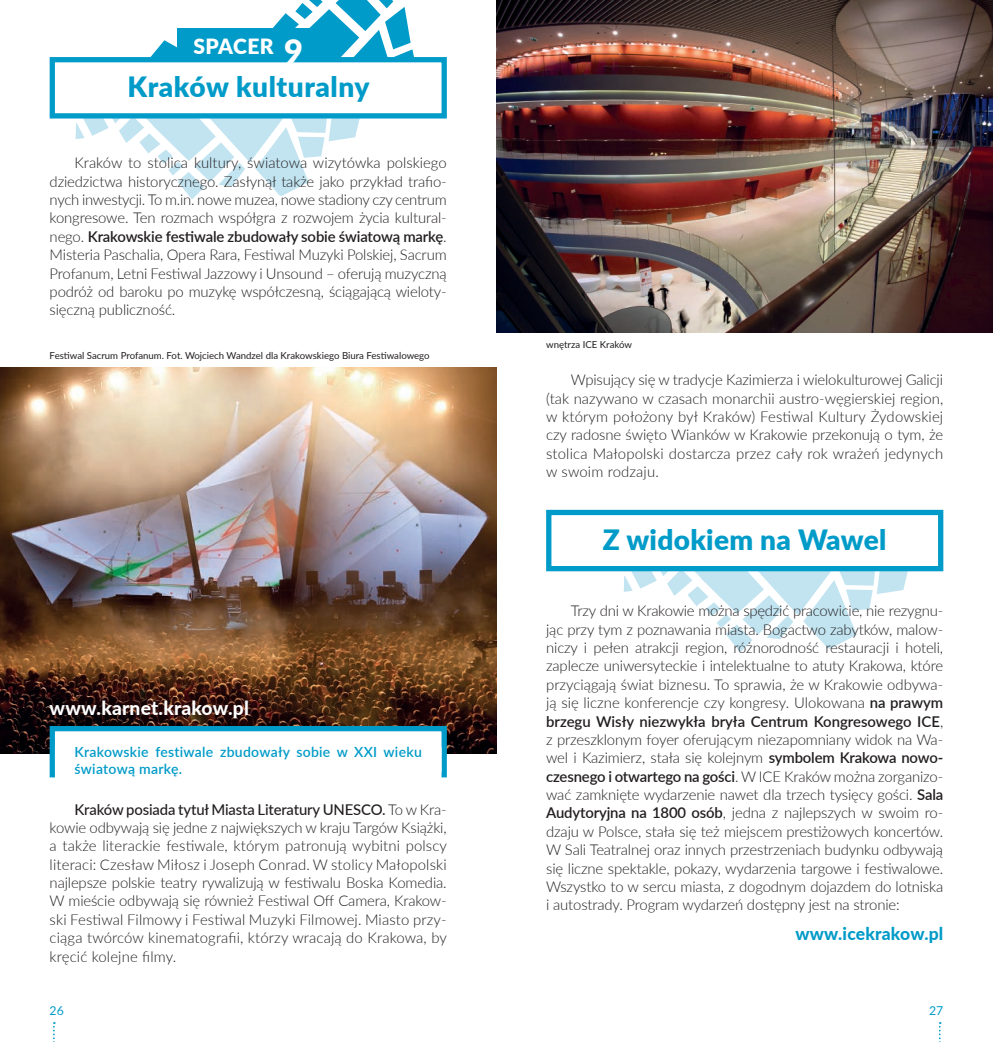
<style>
.page{position:relative;width:993px;height:1042px;background:#fff}
.page>*{position:absolute;margin:0;border:0;box-sizing:border-box;transform-origin:0 0}
.t1{font:900 28px "Lato";letter-spacing:.01em;color:#009bc8}
.t2{font:900 21px "Lato";letter-spacing:.02em;color:#fff}
.t3{font:800 19.25px "Lato";letter-spacing:.01em;color:#fff}
.t4{font:800 17.5px "Lato";letter-spacing:.01em;color:#009bc8}
.t5{font:300 14.88px/18.4px "Lato";letter-spacing:-.01em;color:#231f20;text-align:justify}
.t6{font:600 14px/16.8px "Lato";letter-spacing:.02em;color:#009bc8}
.t7{font:12.25px "Lato";color:#009bc8}
.t8{font:9.62px "Lato";color:#231f20}
.s1{font-size:32.38px}
.s2{font-weight:600}
.s3{font-weight:500}
</style>
<div class="page">
<svg style="left:546px;top:509px;width:398px;height:143px"></svg>
<img style="left:0;top:368px;width:496px;height:386px">
<svg style="left:49px;top:0;width:398px;height:199px"></svg>
<div style="left:177px;top:29px;width:135px;height:33px;background:#009bc8"></div>
<svg style="left:47px;top:723px;width:402px;height:55px"></svg>
<img style="left:496px;top:0;width:496px;height:332px">
<svg style="left:53px;top:1022px;width:2px;height:20px"></svg>
<svg style="left:938px;top:1022px;width:2px;height:20px"></svg>
<h2 class="t2" style="left:193px;top:31px;width:111px">SPACER <span class="s1">9</span></h2>
<h1 class="t1" style="left:127px;top:66px;width:243px">Kraków kulturalny</h1>
<p class="t5" style="left:50px;top:153px;width:398px;text-indent:25px">Kraków to stolica kultury, światowa wizytówka polskiego dziedzictwa historycznego. Zasłynął także jako przykład trafio&shy;nych inwestycji. To m.in. nowe muzea, nowe stadiony czy centrum kongresowe. Ten rozmach współgra z rozwojem życia kultural&shy;nego. <span class="s2">Krakowskie festiwale zbudowały sobie światową markę</span>.<br>Misteria Paschalia, Opera Rara, Festiwal Muzyki Polskiej, Sacrum Profanum, Letni Festiwal Jazzowy i Unsound – oferują muzyczną podróż od baroku po muzykę współczesną, ściągającą wieloty&shy;sięczną publiczność.</p>
<p class="t8" style="left:50px;top:348px;width:381px">Festiwal Sacrum Profanum. Fot. Wojciech Wandzel dla Krakowskiego Biura Festiwalowego</p>
<p class="t3" style="left:50px;top:694px;width:201px">www.karnet.krakow.pl</p>
<p class="t6" style="left:74px;top:743px;width:349px">Krakowskie festiwale zbudowały sobie w XXI wieku światową markę.</p>
<p class="t5" style="left:50px;top:799px;width:399px;text-indent:25px"><span class="s3">Kraków posiada tytuł Miasta Literatury UNESCO.</span> To w Kra&shy;kowie odbywają się jedne z największych w kraju Targów Książki, a także literackie festiwale, którym patronują wybitni polscy literaci: Czesław Miłosz i Joseph Conrad. W stolicy Małopolski najlepsze polskie teatry rywalizują w festiwalu Boska Komedia.<br>W mieście odbywają się również Festiwal Off Camera, Krakow&shy;ski Festiwal Filmowy i Festiwal Muzyki Filmowej. Miasto przy&shy;ciąga twórców kinematografii, którzy wracają do Krakowa, by kręcić kolejne filmy.</p>
<p class="t8" style="left:546px;top:337px;width:87px">wnętrza ICE Kraków</p>
<p class="t5" style="left:546px;top:370px;width:398px;text-indent:25px">Wpisujący się w tradycje Kazimierza i wielokulturowej Galicji (tak nazywano w czasach monarchii austro-węgierskiej region, w którym położony był Kraków) Festiwal Kultury Żydowskiej czy radosne święto Wianków w Krakowie przekonują o tym, że stolica Małopolski dostarcza przez cały rok wrażeń jedynych w swoim rodzaju.</p>
<h1 class="t1" style="left:602px;top:518px;width:285px">Z widokiem na Wawel</h1>
<p class="t5" style="left:546px;top:601px;width:398px;text-indent:25px">Trzy dni w Krakowie można spędzić pracowicie, nie rezygnu&shy;jąc przy tym z poznawania miasta. Bogactwo zabytków, malow&shy;niczy i pełen atrakcji region, różnorodność restauracji i hoteli, zaplecze uniwersyteckie i intelektualne to atuty Krakowa, które przyciągają świat biznesu. To sprawia, że w Krakowie odbywa&shy;ją się liczne konferencje czy kongresy. Ulokowana <span class="s2">na prawym brzegu Wisły niezwykła bryła Centrum Kongresowego ICE</span>, z przeszklonym foyer oferującym niezapomniany widok na Wa&shy;wel i Kazimierz, stała się kolejnym <span class="s2">symbolem Krakowa nowo&shy;czesnego i otwartego na gości</span>. W ICE Kraków można zorganizo&shy;wać zamknięte wydarzenie nawet dla trzech tysięcy gości. <span class="s2">Sala Audytoryjna na 1800 osób</span>, jedna z najlepszych w swoim ro&shy;dzaju w Polsce, stała się też miejscem prestiżowych koncertów.<br>W Sali Teatralnej oraz innych przestrzeniach budynku odbywają się liczne spektakle, pokazy, wydarzenia targowe i festiwalowe.<br>Wszystko to w sercu miasta, z dogodnym dojazdem do lotniska i autostrady. Program wydarzeń dostępny jest na stronie:</p>
<p class="t4" style="left:795px;top:921px;width:149px">www.icekrakow.pl</p>
<p class="t7" style="left:50px;top:1001px;width:16px">26</p>
<p class="t7" style="left:928px;top:1001px;width:16px">27</p>
</div>
